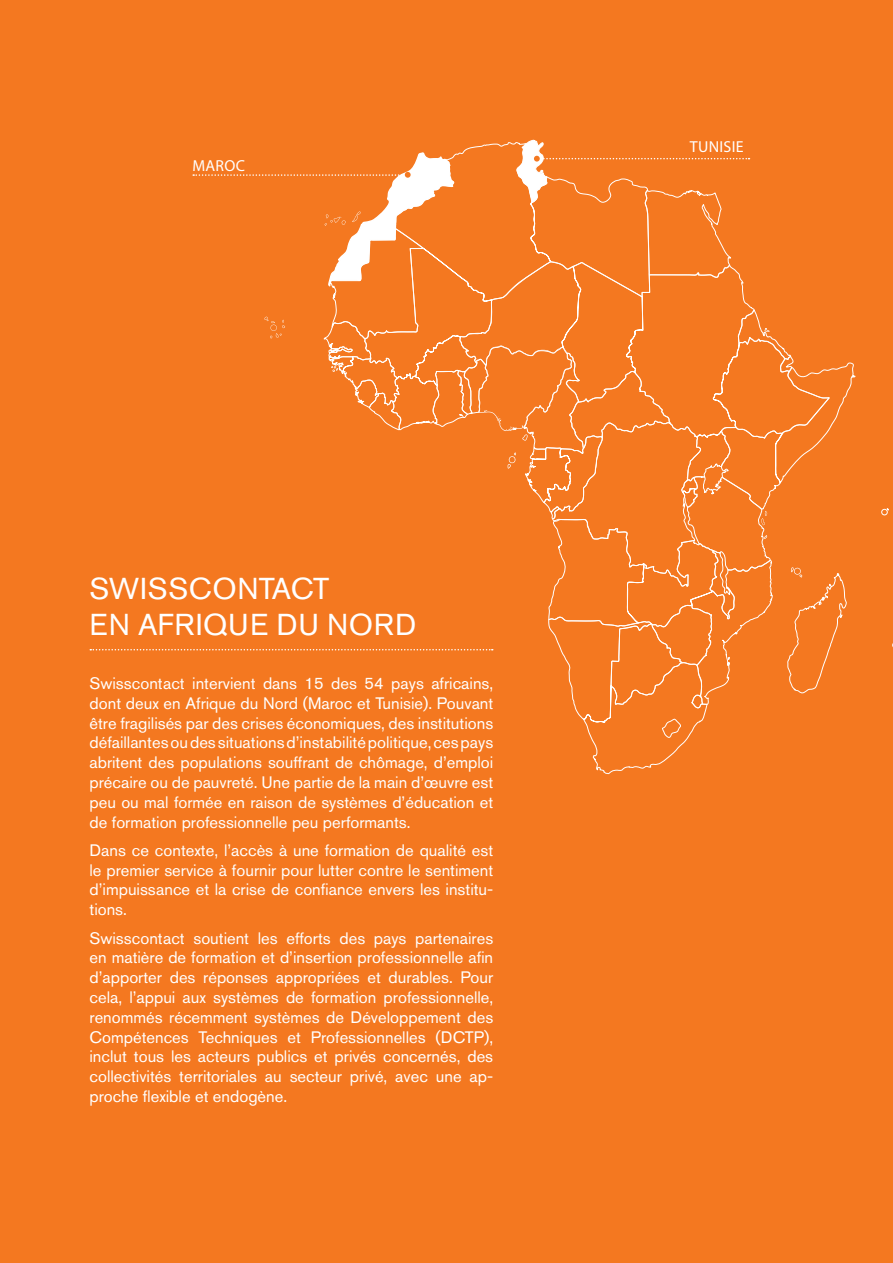
<style>
.page{position:relative;width:893px;height:1263px;background:#f47820}
.page>*{position:absolute;margin:0;border:0;box-sizing:border-box;transform-origin:0 0}
.t1{font:30px/36px "Akzidenz Grotesk BQ";letter-spacing:.02em;color:#fff}
.t2{font:16.5px/19.8px "Akzidenz Grotesk BQ";color:#fff;text-align:justify}
.t3{font:15.9px "Myriad Pro";letter-spacing:.02em;color:#fff}
</style>
<div class="page">
<svg style="left:90px;top:649px;width:234px;height:1px"></svg>
<svg style="left:457px;top:224px;width:373px;height:470px"></svg>
<svg style="left:548px;top:203px;width:184px;height:572px"></svg>
<svg style="left:324px;top:321px;width:471px;height:417px"></svg>
<svg style="left:328px;top:309px;width:463px;height:399px"></svg>
<svg style="left:507px;top:452px;width:9px;height:17px"></svg>
<svg style="left:881px;top:508px;width:12px;height:139px"></svg>
<svg style="left:791px;top:567px;width:11px;height:10px"></svg>
<svg style="left:193px;top:152px;width:264px;height:186px"></svg>
<svg style="left:515px;top:139px;width:234px;height:64px"></svg>
<p class="t3" style="left:193px;top:156px;width:54px">MAROC</p>
<h1 class="t1" style="left:90px;top:570px;width:328px">SWISSCONTACT<br>EN AFRIQUE DU NORD</h1>
<p class="t2" style="left:90px;top:673px;width:405px">Swisscontact intervient dans 15 des 54 pays africains, dont deux en Afrique du Nord (Maroc et Tunisie). Pouvant être fragilisés par des crises économiques, des institutions défaillantes ou des situations d’instabilité politique, ces pays abritent des populations souffrant de chômage, d’emploi précaire ou de pauvreté. Une partie de la main d’œuvre est peu ou mal formée en raison de systèmes d’éducation et de formation professionnelle peu performants.</p>
<p class="t2" style="left:90px;top:840px;width:405px">Dans ce contexte, l’accès à une formation de qualité est le premier service à fournir pour lutter contre le sentiment d’impuissance et la crise de confiance envers les institu&shy;tions.</p>
<p class="t2" style="left:90px;top:928px;width:405px">Swisscontact soutient les efforts des pays partenaires en matière de formation et d’insertion professionnelle afin d’apporter des réponses appropriées et durables. Pour cela, l’appui aux systèmes de formation professionnelle, renommés récemment systèmes de Développement des Compétences Techniques et Professionnelles (DCTP), inclut tous les acteurs publics et privés concernés, des collectivités territoriales au secteur privé, avec une ap&shy;proche flexible et endogène.</p>
<p class="t3" style="left:690px;top:137px;width:55px">TUNISIE</p>
</div>
